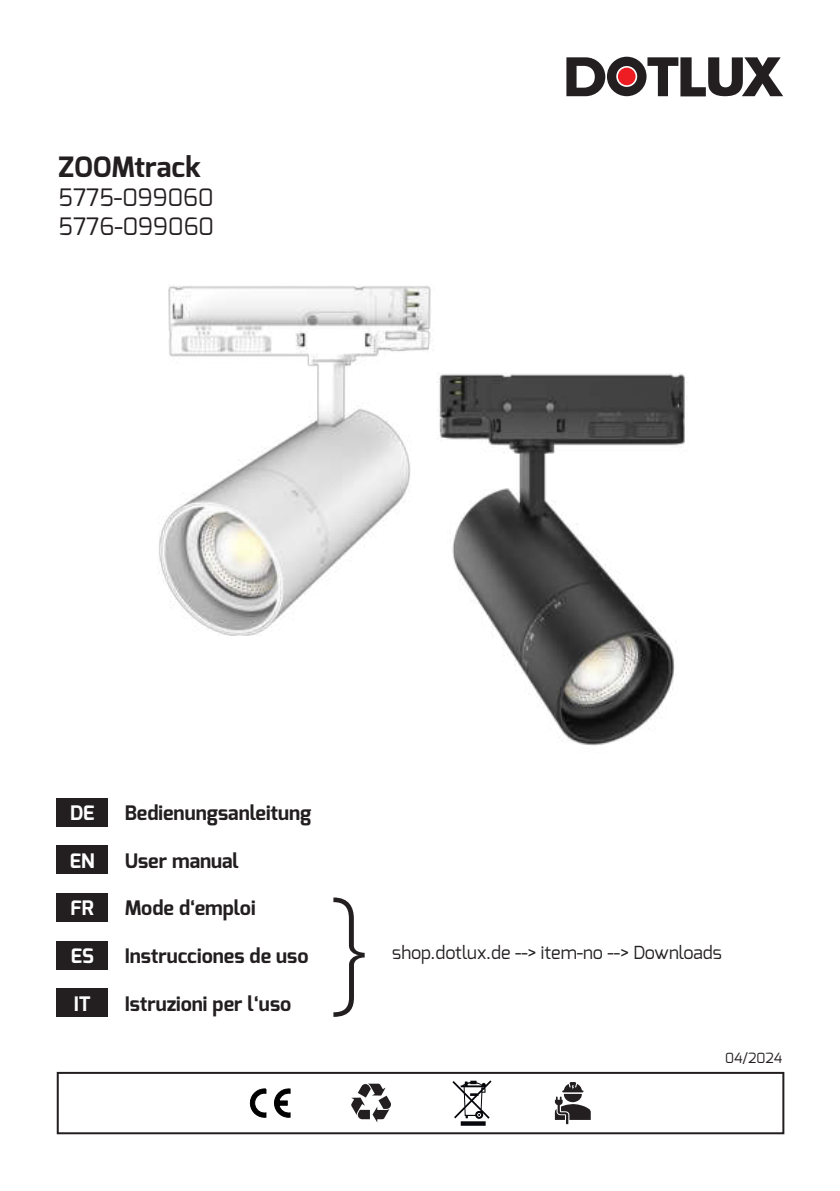
<style>
.page{position:relative;width:840px;height:1191px;background:#fff}
.page>*{position:absolute;margin:0;border:0;box-sizing:border-box;transform-origin:0 0}
.t1{font:700 28px "Exo";color:#231f20}
.t2{font:24px/28.8px "Exo";color:#231f20}
.t3{font:700 20px "Exo";color:#231f20}
.t4{font:700 20px "Exo";color:#fff}
.t5{font:18px "Exo";color:#231f20}
.t6{font:14px "Exo";color:#231f20}
</style>
<div class="page">
<svg style="left:566px;top:57px;width:216px;height:39px"></svg>
<div style="left:617px;top:68px;width:18px;height:17px;background:#ee1d23;border-radius:50%"></div>
<div style="left:57px;top:798px;width:51px;height:28px;background:#231f20"></div>
<div style="left:57px;top:845px;width:51px;height:29px;background:#231f20"></div>
<div style="left:57px;top:893px;width:51px;height:28px;background:#231f20"></div>
<div style="left:57px;top:941px;width:51px;height:28px;background:#231f20"></div>
<div style="left:57px;top:988px;width:51px;height:29px;background:#231f20"></div>
<div style="left:57px;top:1072px;width:726px;height:62px;border:2px solid #231f20"></div>
<svg style="left:333px;top:897px;width:31px;height:120px"></svg>
<svg style="left:249px;top:1088px;width:17px;height:30px"></svg>
<svg style="left:274px;top:1088px;width:16px;height:29px"></svg>
<svg style="left:452px;top:1080px;width:39px;height:45px"></svg>
<svg style="left:351px;top:1083px;width:40px;height:39px"></svg>
<svg style="left:554px;top:1082px;width:36px;height:42px"></svg>
<img style="left:159px;top:285px;width:272px;height:351px">
<img style="left:383px;top:364px;width:302px;height:382px">
<h1 class="t1" style="left:59px;top:155px;width:144px">ZOOMtrack</h1>
<p class="t2" style="left:59px;top:186px;width:157px">5775-099060<br>5776-099060</p>
<p class="t4" style="left:70px;top:804px;width:26px">DE</p>
<p class="t4" style="left:70px;top:852px;width:26px">EN</p>
<p class="t4" style="left:70px;top:899px;width:25px">FR</p>
<p class="t4" style="left:71px;top:947px;width:25px">ES</p>
<p class="t4" style="left:74px;top:995px;width:18px">IT</p>
<p class="t3" style="left:125px;top:804px;width:188px">Bedienungsanleitung</p>
<p class="t3" style="left:125px;top:852px;width:115px">User manual</p>
<p class="t3" style="left:125px;top:899px;width:132px">Mode d‘emploi</p>
<p class="t3" style="left:125px;top:947px;width:185px">Instrucciones de uso</p>
<p class="t3" style="left:125px;top:995px;width:168px">Istruzioni per l‘uso</p>
<p class="t5" style="left:392px;top:945px;width:331px">shop.dotlux.de --&gt; item-no --&gt; Downloads</p>
<p class="t6" style="left:724px;top:1051px;width:59px">04/2024</p>
</div>
